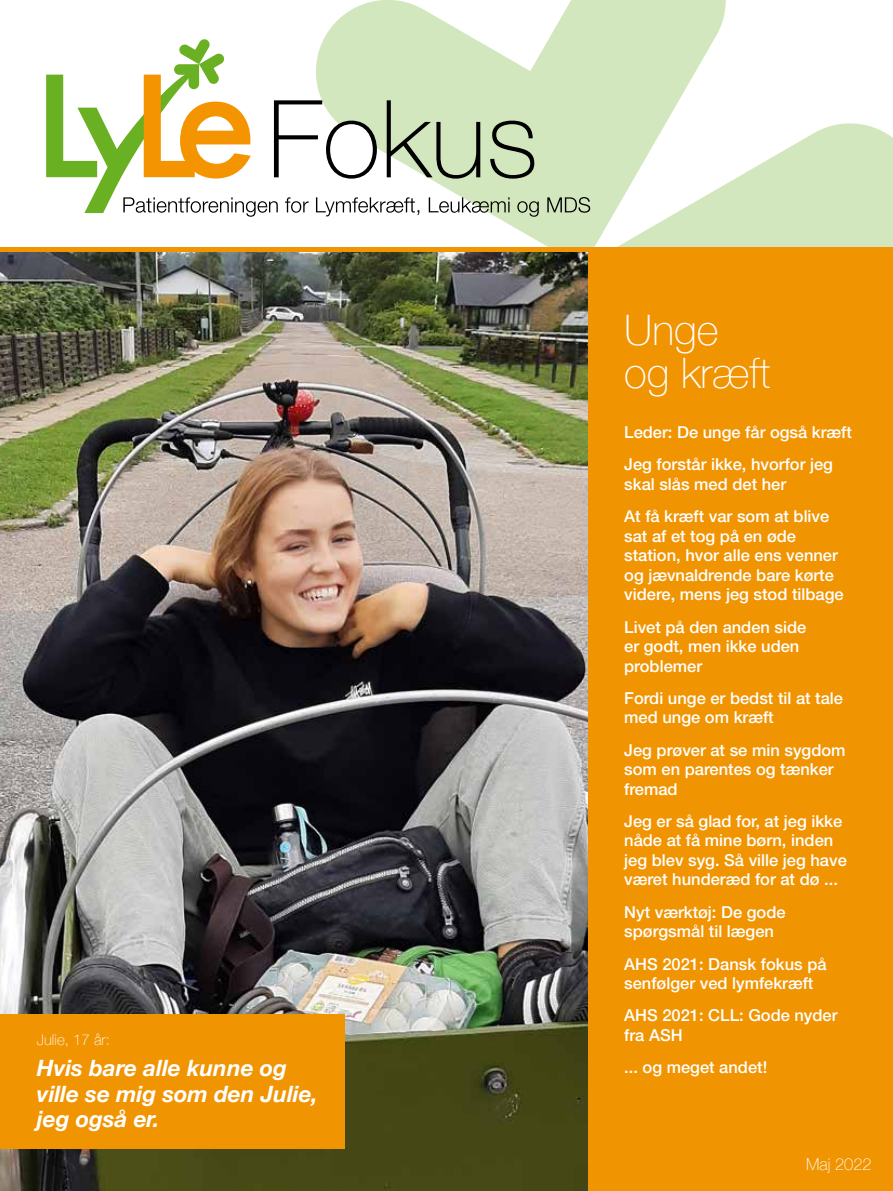
<style>
.page{position:relative;width:893px;height:1191px;background:#fff}
.page>*{position:absolute;margin:0;border:0;box-sizing:border-box;transform-origin:0 0}
.t1{font:100 42px/43.5px "Helvetica Neue";color:#fff}
.t2{font:italic 700 22.5px/25.5px "Helvetica Neue";color:#fff}
.t3{font:500 16.5px/19.5px "Helvetica Neue";color:#fff}
.t4{font:100 16.5px "Helvetica Neue";color:#fff}
.t5{font:100 15px "Helvetica Neue";color:#fff}
.s1{font-size:15px;color:#000}
</style>
<div class="page">
<svg style="left:306px;top:0;width:420px;height:248px;fill:#d2e7bd"></svg>
<img style="left:0;top:252px;width:589px;height:939px">
<div style="left:589px;top:251px;width:304px;height:940px;background:#f19402"></div>
<svg style="left:46px;top:38px;width:493px;height:179px"></svg>
<svg style="left:547px;top:113px;width:346px;height:135px"></svg>
<div style="left:0;top:1014px;width:344px;height:134px;background:#f19402"></div>
<hr style="left:0;top:248px;width:893px;height:4px;background:#f19402">
<p class="t5" style="left:37px;top:1027px;width:74px">Julie, 17 år:</p>
<h2 class="t2" style="left:37px;top:1056px;width:282px">Hvis bare alle kunne og ville se mig som den Julie, jeg også er.</h2>
<h1 class="t1" style="left:624px;top:306px;width:148px">Unge og kræft</h1>
<p class="t3" style="left:624px;top:416px;width:229px;line-height:32.2px">Leder: De unge får også kræft<br>Jeg forstår ikke, hvorfor jeg</p>
<p class="t3" style="left:624px;top:468px;width:207px;line-height:32.2px">skal slås med det her<br>At få kræft var som at blive</p>
<p class="t3" style="left:624px;top:526px;width:221px">sat af et tog på en øde station, hvor alle ens venner og jævnaldrende bare kørte videre, mens jeg stod tilbage</p>
<p class="t3" style="left:624px;top:617px;width:184px">Livet på den anden side er godt, men ikke uden problemer</p>
<p class="t3" style="left:624px;top:688px;width:220px">Fordi unge er bedst til at tale med unge om kræft</p>
<p class="t3" style="left:624px;top:740px;width:223px">Jeg prøver at se min sygdom som en parentes og tænker fremad</p>
<p class="t3" style="left:624px;top:811px;width:224px">Jeg er så glad for, at jeg ikke nåde at få mine børn, inden jeg blev syg. Så ville jeg have været hunderæd for at dø ...</p>
<p class="t3" style="left:624px;top:902px;width:163px">Nyt værktøj: De gode spørgsmål til lægen</p>
<p class="t3" style="left:624px;top:953px;width:204px">AHS 2021: Dansk fokus på senfølger ved lymfekræft</p>
<p class="t3" style="left:624px;top:1005px;width:215px">AHS 2021: CLL: Gode nyder fra ASH</p>
<p class="t3" style="left:624px;top:1057px;width:145px">... og meget andet!</p>
<p class="t4" style="left:806px;top:1151px;width:67px">Maj 2022<span class="s1">1</span></p>
</div>
